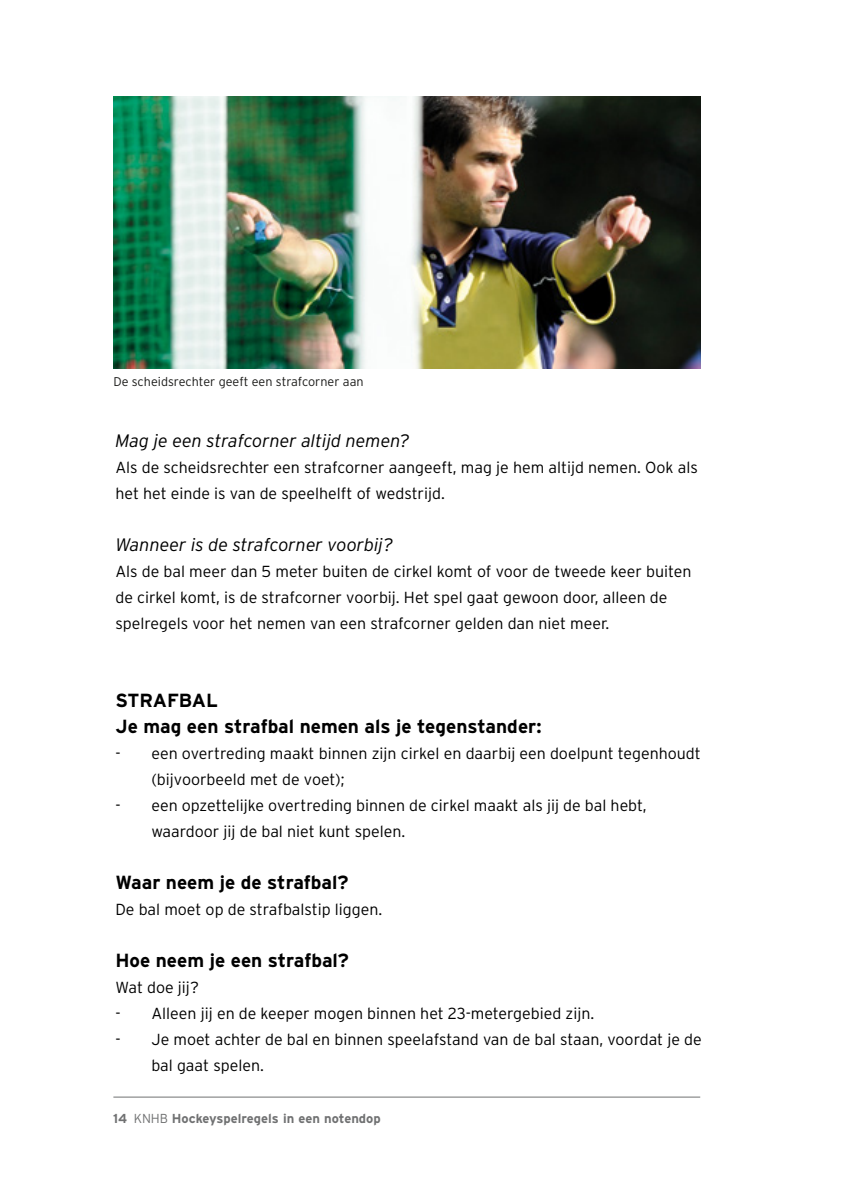
<style>
.page{position:relative;width:842px;height:1191px;background:#fff}
.page>*{position:absolute;margin:0;border:0;box-sizing:border-box;transform-origin:0 0}
.t1{font:700 19px/26px "Interstate";color:#000}
.t2{font:italic 300 18px "Interstate";color:#000}
.t3{font:300 16px/26px "Interstate";color:#000}
.t4{font:700 13px "Interstate";color:#707172}
.t5{font:300 12.6px "Interstate";color:#1c1c1a}
.s1{font-weight:300}
</style>
<div class="page">
<hr style="left:113px;top:1096px;width:587px;height:1px;background:#707172">
<img style="left:113px;top:96px;width:587px;height:273px">
<p class="t5" style="left:113px;top:373px;width:252px">De scheidsrechter geeft een strafcorner aan</p>
<p class="t2" style="left:115px;top:429px;width:296px">Mag je een strafcorner altijd nemen?</p>
<p class="t3" style="left:115px;top:454px;width:584px">Als de scheidsrechter een strafcorner aangeeft, mag je hem altijd nemen. Ook als het het einde is van de speelhelft of wedstrijd.</p>
<p class="t2" style="left:115px;top:533px;width:279px">Wanneer is de strafcorner voorbij?</p>
<p class="t3" style="left:115px;top:558px;width:577px">Als de bal meer dan 5 meter buiten de cirkel komt of voor de tweede keer buiten de cirkel komt, is de strafcorner voorbij. Het spel gaat gewoon door, alleen de spelregels voor het nemen van een strafcorner gelden dan niet meer.</p>
<p class="t1" style="left:115px;top:687px;width:428px">STRAFBAL<br>Je mag een strafbal nemen als je tegenstander:</p>
<p class="t3" style="left:151px;top:740px;width:551px;text-indent:-36px">- een overtreding maakt binnen zijn cirkel en daarbij een doelpunt tegenhoudt (bijvoorbeeld met de voet);</p>
<p class="t3" style="left:151px;top:792px;width:497px;text-indent:-36px">- een opzettelijke overtreding binnen de cirkel maakt als jij de bal hebt, waardoor jij de bal niet kunt spelen.</p>
<p class="t1" style="left:115px;top:869px;width:235px">Waar neem je de strafbal?</p>
<p class="t3" style="left:115px;top:896px;width:268px">De bal moet op de strafbalstip liggen.</p>
<p class="t1" style="left:115px;top:947px;width:235px">Hoe neem je een strafbal?</p>
<p class="t3" style="left:115px;top:974px;width:85px">Wat doe jij?</p>
<p class="t3" style="left:115px;top:1000px;width:480px">- Alleen jij en de keeper mogen binnen het 23-metergebied zijn.</p>
<p class="t3" style="left:151px;top:1026px;width:552px;text-indent:-36px">- Je moet achter de bal en binnen speelafstand van de bal staan, voordat je de bal gaat spelen.</p>
<p class="t4" style="left:113px;top:1110px;width:269px">14 <span class="s1">KNHB</span> Hockeyspelregels in een notendop</p>
</div>
